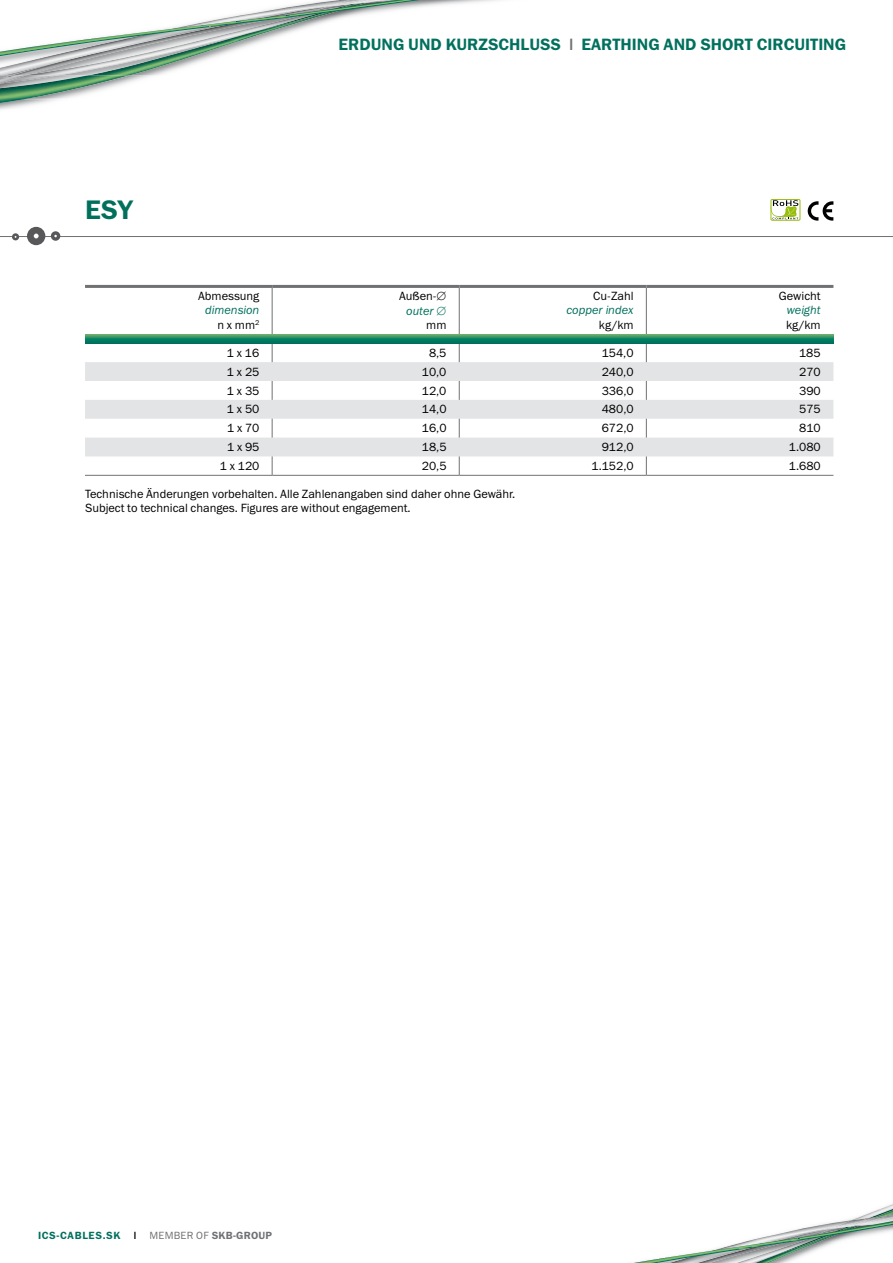
<style>
.page{position:relative;width:893px;height:1263px;background:#fff}
.page>*{position:absolute;margin:0;border:0;box-sizing:border-box;transform-origin:0 0}
.t1{font:27px "Franklin Gothic Demi ITC";color:#00705d}
.t2{font:16.5px "Franklin Gothic Demi ITC";color:#00705d}
.t3{font:12px/14.4px "Franklin Gothic Book ITC";color:#000;text-align:right}
.t4{font:italic 12px/14.4px "Franklin Gothic Book ITC";color:#00705d;text-align:right}
.t5{font:10.5px "Franklin Gothic Demi ITC";letter-spacing:.06em;color:#00705d}
.s1{font-style:normal;color:#000}
.s2{color:#707173}
.s3{font-style:italic;color:#00705d}
.s4{color:#00705d}
.s5{color:#000}
.s6{font-family:"Franklin Gothic Book ITC";color:#707173}
</style>
<div class="page">
<hr style="left:0;top:236px;width:893px;height:1px;background:#707173">
<div style="left:27px;top:227px;width:18px;height:18px;background:#58585a;border-radius:50%"></div>
<svg style="left:34px;top:234px;width:5px;height:4px"></svg>
<svg style="left:51px;top:231px;width:9px;height:10px"></svg>
<svg style="left:12px;top:233px;width:7px;height:7px"></svg>
<svg style="left:0;top:98px;width:30px;height:5px"></svg>
<img style="left:0;top:75px;width:130px;height:23px">
<svg style="left:0;top:75px;width:4px;height:4px"></svg>
<img style="left:0;top:56px;width:206px;height:19px">
<img style="left:63px;top:56px;width:159px;height:5px">
<svg style="left:0;top:0;width:420px;height:56px"></svg>
<img style="left:867px;top:1204px;width:26px;height:10px">
<img style="left:869px;top:1209px;width:24px;height:5px">
<svg style="left:634px;top:1214px;width:259px;height:49px"></svg>
<div style="left:332px;top:29px;width:561px;height:30px;background:#fff"></div>
<svg style="left:85px;top:343px;width:748px;height:132px"></svg>
<svg style="left:85px;top:362px;width:748px;height:94px;fill:#e3e4e5"></svg>
<svg style="left:272px;top:343px;width:1px;height:19px"></svg>
<svg style="left:459px;top:343px;width:1px;height:19px"></svg>
<svg style="left:646px;top:343px;width:1px;height:19px"></svg>
<svg style="left:272px;top:381px;width:1px;height:19px"></svg>
<svg style="left:459px;top:381px;width:1px;height:19px"></svg>
<svg style="left:646px;top:381px;width:1px;height:19px"></svg>
<svg style="left:272px;top:419px;width:1px;height:19px"></svg>
<svg style="left:459px;top:419px;width:1px;height:19px"></svg>
<svg style="left:646px;top:419px;width:1px;height:19px"></svg>
<svg style="left:272px;top:456px;width:1px;height:19px"></svg>
<svg style="left:459px;top:456px;width:1px;height:19px"></svg>
<svg style="left:646px;top:456px;width:1px;height:19px"></svg>
<hr style="left:272px;top:288px;width:1px;height:46px;background:#707173">
<hr style="left:459px;top:288px;width:1px;height:46px;background:#707173">
<hr style="left:646px;top:288px;width:1px;height:46px;background:#707173">
<hr style="left:85px;top:285px;width:187px;height:3px;background:#707173">
<hr style="left:272px;top:285px;width:187px;height:3px;background:#707173">
<hr style="left:459px;top:285px;width:187px;height:3px;background:#707173">
<hr style="left:646px;top:285px;width:187px;height:3px;background:#707173">
<hr style="left:85px;top:475px;width:187px;height:1px;background:#707173">
<hr style="left:272px;top:475px;width:187px;height:1px;background:#707173">
<hr style="left:459px;top:475px;width:187px;height:1px;background:#707173">
<hr style="left:646px;top:475px;width:187px;height:1px;background:#707173">
<svg style="left:85px;top:334px;width:748px;height:9px;background:#248b63"></svg>
<svg style="left:808px;top:201px;width:25px;height:20px"></svg>
<div style="left:771px;top:199px;width:29px;height:21px;border:1px solid #97be0d"></div>
<svg style="left:771px;top:200px;width:27px;height:19px"></svg>
<h1 class="t1" style="left:85px;top:194px;width:50px">ESY</h1>
<p class="t3" style="left:198px;top:288px;width:63px">Abmessung</p>
<p class="t4" style="left:205px;top:303px;width:56px">dimension <span class="s1">n x mm</span><sup>2</sup></p>
<h2 class="t2" style="left:339px;top:34px;width:509px">ERDUNG UND KURZSCHLUSS <span class="s2">|</span> EARTHING AND SHORT CIRCUITING</h2>
<p class="t3" style="left:399px;top:289px;width:49px">Außen-∅ <span class="s3">outer</span> <span class="s4">∅ </span>mm</p>
<p class="t3" style="left:593px;top:288px;width:42px">Cu-Zahl</p>
<p class="t4" style="left:566px;top:303px;width:69px">copper index</p>
<p class="t3" style="left:599px;top:317px;width:36px">kg/km</p>
<p class="t3" style="left:779px;top:288px;width:43px">Gewicht</p>
<p class="t4" style="left:787px;top:303px;width:35px">weight</p>
<p class="t3" style="left:786px;top:317px;width:36px">kg/km</p>
<p class="t3" style="left:227px;top:345px;width:34px">1 x 16</p>
<p class="t3" style="left:429px;top:345px;width:19px">8,5</p>
<p class="t3" style="left:602px;top:345px;width:33px">154,0</p>
<p class="t3" style="left:799px;top:345px;width:23px">185</p>
<p class="t3" style="left:227px;top:364px;width:34px">1 x 25</p>
<p class="t3" style="left:422px;top:364px;width:26px">10,0</p>
<p class="t3" style="left:602px;top:364px;width:33px">240,0</p>
<p class="t3" style="left:799px;top:364px;width:23px">270</p>
<p class="t3" style="left:227px;top:383px;width:34px">1 x 35</p>
<p class="t3" style="left:422px;top:383px;width:26px">12,0</p>
<p class="t3" style="left:602px;top:383px;width:33px">336,0</p>
<p class="t3" style="left:799px;top:383px;width:23px">390</p>
<p class="t3" style="left:227px;top:402px;width:34px">1 x 50</p>
<p class="t3" style="left:422px;top:402px;width:26px">14,0</p>
<p class="t3" style="left:602px;top:402px;width:33px">480,0</p>
<p class="t3" style="left:799px;top:402px;width:23px">575</p>
<p class="t3" style="left:227px;top:421px;width:34px">1 x 70</p>
<p class="t3" style="left:422px;top:421px;width:26px">16,0</p>
<p class="t3" style="left:602px;top:421px;width:33px">672,0</p>
<p class="t3" style="left:799px;top:421px;width:23px">810</p>
<p class="t3" style="left:227px;top:440px;width:34px">1 x 95</p>
<p class="t3" style="left:422px;top:440px;width:26px">18,5</p>
<p class="t3" style="left:602px;top:440px;width:33px">912,0</p>
<p class="t3" style="left:789px;top:440px;width:33px">1.080</p>
<p class="t3" style="left:220px;top:458px;width:41px">1 x 120</p>
<p class="t3" style="left:422px;top:458px;width:26px">20,5</p>
<p class="t3" style="left:591px;top:458px;width:44px">1.152,0</p>
<p class="t3" style="left:789px;top:458px;width:33px">1.680</p>
<p class="t3" style="left:85px;top:486px;width:432px;text-align:left">Technische Änderungen vorbehalten. Alle Zahlenangaben sind daher ohne Gewähr.<br>Subject to technical changes. Figures are without engagement.</p>
<p class="t5" style="left:38px;top:1229px;width:236px">ICS-CABLES.SK <span class="s5">|</span> <span class="s6">MEMBER OF</span> <span class="s2">SKB-GROUP</span></p>
</div>
